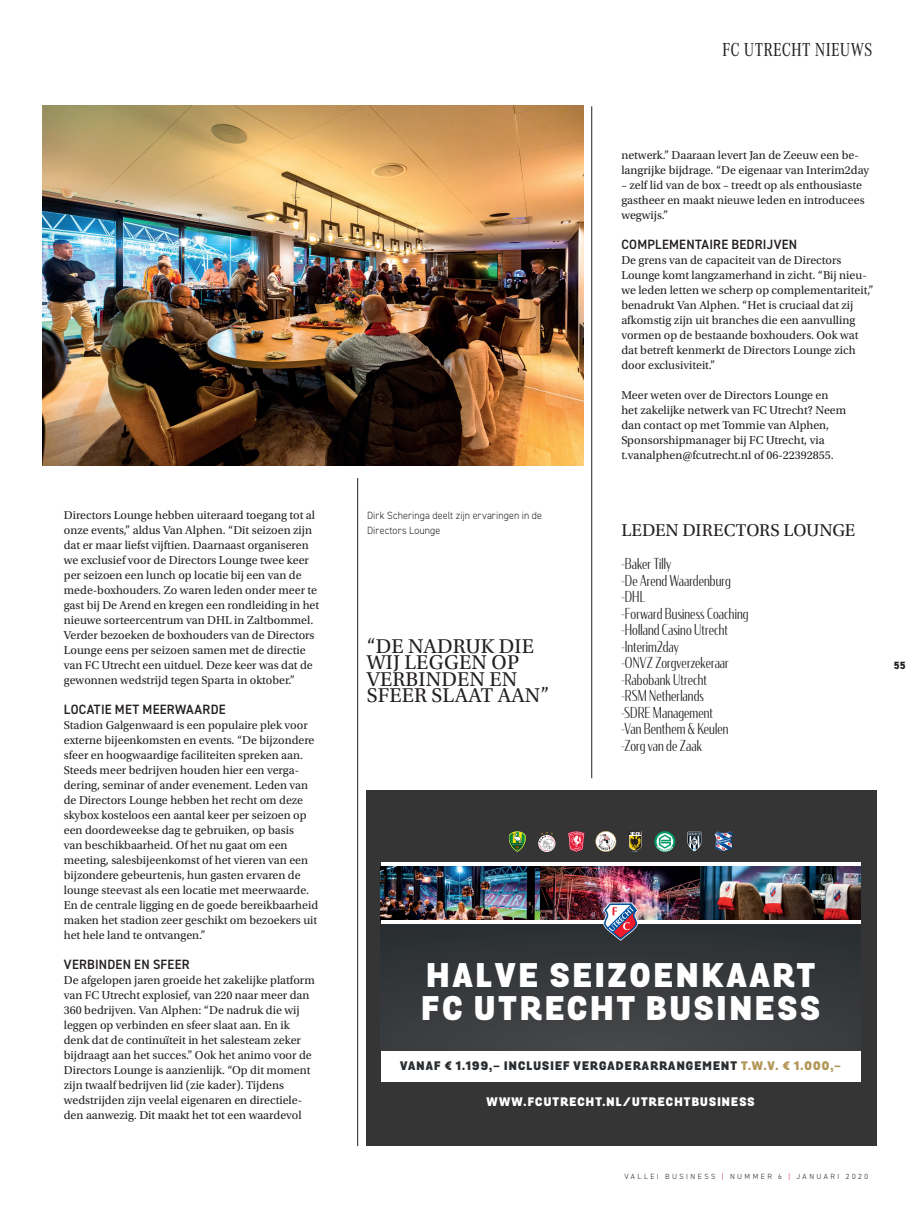
<style>
.page{position:relative;width:915px;height:1212px;background:#fff}
.page>*{position:absolute;margin:0;border:0;box-sizing:border-box;transform-origin:0 0}
.t1{font:900 33px/33px "Grota Sans Alt";letter-spacing:.1em;color:#fff}
.t2{font:21px/16.5px "Utopia Std";letter-spacing:.01em;color:#231f20}
.t3{font:19.5px "Corporate A Cond Pro";letter-spacing:.01em;color:#231f20}
.t4{font:18px "Utopia Std";letter-spacing:.01em;color:#231f20}
.t5{font:300 15px/16.5px "Condor Cond";letter-spacing:.01em;color:#231f20;scale:.95 1}
.t6{font:600 13.5px "DIN2014";letter-spacing:.02em;color:#231f20;scale:.95 1}
.t7{font:12px/15px "Utopia Std";color:#231f20}
.t8{font:900 12px "Grota Sans Alt";letter-spacing:.1em;color:#2a2e31}
.t9{font:900 12px "Grota Sans Alt";letter-spacing:.1em;color:#fff}
.t10{font:300 10.5px/15px "DIN2014";letter-spacing:.015em;color:#231f20;scale:.95 1}
.t11{font:800 10.5px "DIN2014";color:#231f20}
.t12{font:300 7.5px "DIN2014";letter-spacing:.325em;color:#231f20}
.s1{color:#b39758}
.s2{color:#d81c23}
</style>
<div class="page">
<div style="left:366px;top:790px;width:510px;height:356px;background:#363536"></div>
<svg style="left:508px;top:831px;width:17px;height:21px"></svg>
<svg style="left:538px;top:831px;width:16px;height:20px"></svg>
<svg style="left:568px;top:831px;width:16px;height:21px"></svg>
<svg style="left:595px;top:831px;width:21px;height:21px"></svg>
<svg style="left:654px;top:831px;width:21px;height:21px"></svg>
<svg style="left:687px;top:831px;width:14px;height:21px"></svg>
<svg style="left:714px;top:831px;width:19px;height:21px"></svg>
<svg style="left:629px;top:831px;width:12px;height:21px"></svg>
<div style="left:381px;top:1050px;width:479px;height:31px;background:#fff"></div>
<div style="left:381px;top:920px;width:479px;height:130px;background:#36393c"></div>
<hr style="left:381px;top:1050px;width:479px;height:1px;background:#404244">
<img style="left:381px;top:866px;width:479px;height:54px">
<hr style="left:381px;top:863px;width:479px;height:3px;background:#fff">
<hr style="left:381px;top:920px;width:479px;height:3px;background:#fff">
<svg style="left:602px;top:902px;width:36px;height:39px"></svg>
<img style="left:43px;top:106px;width:540px;height:360px">
<hr style="left:357px;top:478px;width:1px;height:668px;background:#231f20">
<hr style="left:591px;top:106px;width:1px;height:672px;background:#231f20">
<p class="t7" style="left:64px;top:508px;width:257px">Directors Lounge hebben uiteraard toegang tot al onze events,” aldus Van Alphen. “Dit seizoen zijn dat er maar liefst vijftien. Daarnaast organiseren we exclusief voor de Directors Lounge twee keer per seizoen een lunch op locatie bij een van de mede-boxhouders. Zo waren leden onder meer te gast bij De Arend en kregen een rondleiding in het nieuwe sorteercentrum van DHL in Zaltbommel.<br>Verder bezoeken de boxhouders van de Directors Lounge eens per seizoen samen met de directie van FC Utrecht een uitduel. Deze keer was dat de gewonnen wedstrijd tegen Sparta in oktober.”</p>
<p class="t6" style="left:64px;top:700px;width:172px">LOCATIE MET MEERWAARDE</p>
<p class="t7" style="left:64px;top:718px;width:256px">Stadion Galgenwaard is een populaire plek voor externe bijeenkomsten en events. “De bijzondere sfeer en hoogwaardige faciliteiten spreken aan.<br>Steeds meer bedrijven houden hier een verga&shy;dering, seminar of ander evenement. Leden van de Directors Lounge hebben het recht om deze skybox kosteloos een aantal keer per seizoen op een doordeweekse dag te gebruiken, op basis<br>van beschikbaarheid. Of het nu gaat om een meeting, salesbijeenkomst of het vieren van een bijzondere gebeurtenis, hun gasten ervaren de lounge steevast als een locatie met meerwaarde.<br>En de centrale ligging en de goede bereikbaarheid maken het stadion zeer geschikt om bezoekers uit het hele land te ontvangen.”</p>
<p class="t6" style="left:64px;top:955px;width:134px">VERBINDEN EN SFEER</p>
<p class="t7" style="left:64px;top:973px;width:252px">De afgelopen jaren groeide het zakelijke platform van FC Utrecht explosief, van 220 naar meer dan 360 bedrijven. Van Alphen: “De nadruk die wij leggen op verbinden en sfeer slaat aan. En ik denk dat de continuïteit in het salesteam zeker bijdraagt aan het succes.” Ook het animo voor de Directors Lounge is aanzienlijk. “Op dit moment zijn twaalf bedrijven lid (zie kader). Tijdens wedstrijden zijn veelal eigenaren en directiele&shy;den aanwezig. Dit maakt het tot een waardevol</p>
<p class="t10" style="left:367px;top:508px;width:186px">Dirk Scheringa deelt zijn ervaringen in de<br>Directors Lounge</p>
<h2 class="t2" style="left:366px;top:638px;width:184px">“DE NADRUK DIE<br>WIJ LEGGEN OP<br>VERBINDEN EN<br>SFEER SLAAT AAN”</h2>
<h3 class="t3" style="left:722px;top:36px;width:152px">FC UTRECHT NIEUWS</h3>
<p class="t7" style="left:621px;top:148px;width:249px">netwerk.” Daaraan levert Jan de Zeeuw een be&shy;langrijke bijdrage. “De eigenaar van Interim2day</p>
<p class="t7" style="left:621px;top:178px;width:245px">– zelf lid van de box – treedt op als enthousiaste gastheer en maakt nieuwe leden en introducees wegwijs.”</p>
<p class="t6" style="left:621px;top:235px;width:186px">COMPLEMENTAIRE BEDRIJVEN</p>
<p class="t7" style="left:621px;top:253px;width:254px">De grens van de capaciteit van de Directors Lounge komt langzamerhand in zicht. “Bij nieu&shy;we leden letten we scherp op complementariteit,” benadrukt Van Alphen. “Het is cruciaal dat zij afkomstig zijn uit branches die een aanvulling vormen op de bestaande boxhouders. Ook wat dat betreft kenmerkt de Directors Lounge zich door exclusiviteit.”</p>
<p class="t7" style="left:621px;top:388px;width:226px">Meer weten over de Directors Lounge en het zakelijke netwerk van FC Utrecht? Neem dan contact op met Tommie van Alphen, Sponsorshipmanager bij FC Utrecht, via t.vanalphen@fcutrecht.nl of 06-22392855.</p>
<h3 class="t4" style="left:621px;top:521px;width:235px">LEDEN DIRECTORS LOUNGE</h3>
<p class="t5" style="left:621px;top:555px;width:135px">-Baker Tilly<br>-De Arend Waardenburg -DHL<br>-Forward Business Coaching -Holland Casino Utrecht -Interim2day<br>-ONVZ Zorgverzekeraar -Rabobank Utrecht<br>-RSM Netherlands<br>-SDRE Management<br>-Van Benthem &amp; Keulen -Zorg van de Zaak</p>
<p class="t11" style="left:893px;top:658px;width:13px">55</p>
<h1 class="t1" style="left:421px;top:961px;width:399px">HALVE SEIZOENKAART<br>FC UTRECHT BUSINESS</h1>
<p class="t8" style="left:400px;top:1058px;width:442px">VANAF € 1.199,- INCLUSIEF VERGADERARRANGEMENT <span class="s1">T.W.V. € 1.000,-</span></p>
<p class="t9" style="left:486px;top:1094px;width:269px">WWW.FCUTRECHT.NL/UTRECHTBUSINESS</p>
<p class="t12" style="left:624px;top:1172px;width:245px">VALLEI BUSINESS <span class="s2">|</span> NUMMER 6 <span class="s2">|</span> JANUARI 2020</p>
</div>
